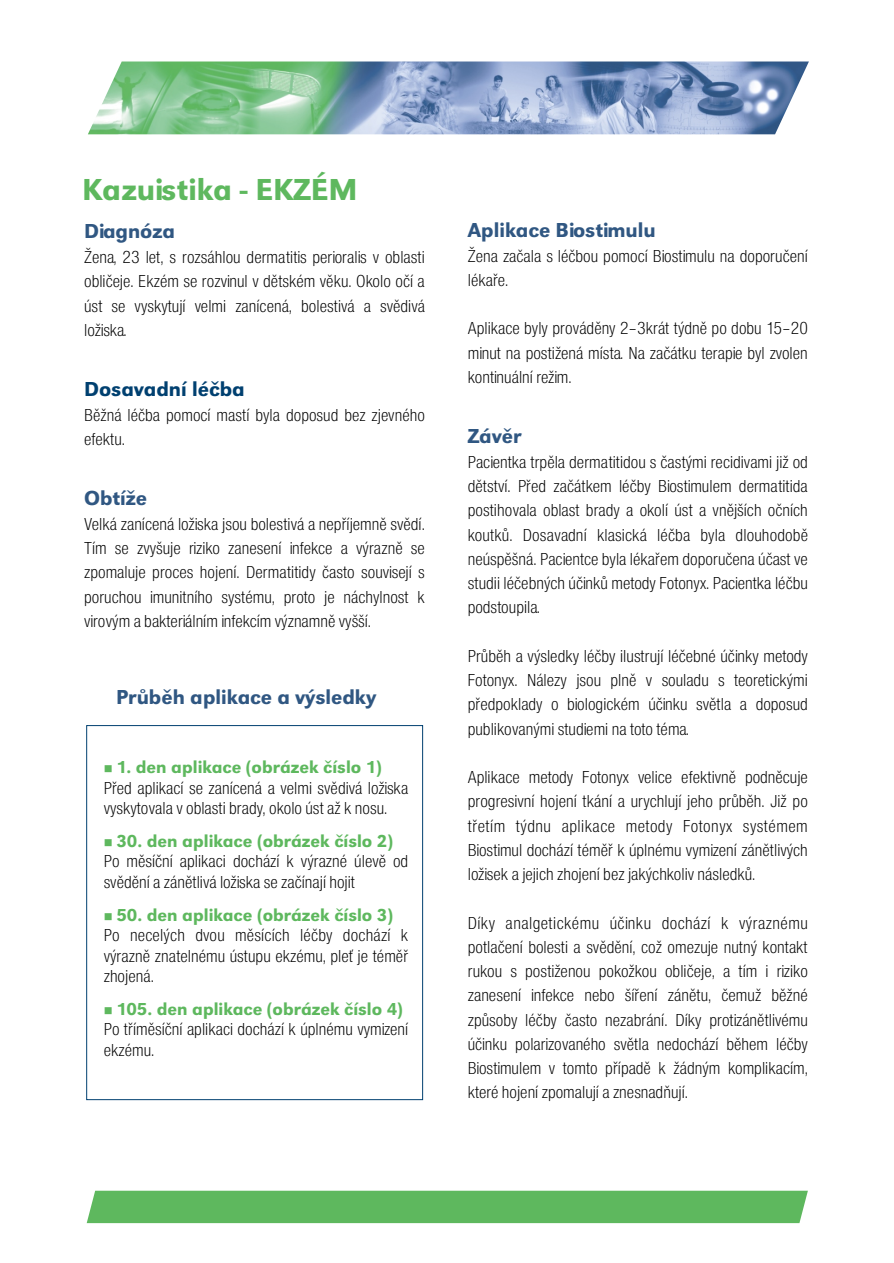
<style>
.page{position:relative;width:894px;height:1263px;background:#fff}
.page>*{position:absolute;margin:0;border:0;box-sizing:border-box;transform-origin:0 0}
.t1{font:500 31.5px "URW Grotesk TEE";color:#5eb85e}
.t2{font:500 21px "URW Grotesk TEE";color:#305782}
.t3{font:500 21px "URW Grotesk TEE";color:#004070}
.t4{font:18px/24.3px "Nimbus San DEE Ligh Cond";color:#000;text-align:justify}
.t5{font:500 18px "URW Grotesk TEE";color:#5eb85e}
</style>
<div class="page">
<div style="left:86px;top:725px;width:337px;height:375px;border:1px solid #004070"></div>
<div style="left:87px;top:1191px;width:721px;height:32px;background:#5eb85e"></div>
<img style="left:88px;top:62px;width:721px;height:72px">
<h1 class="t1" style="left:82px;top:176px;width:277px">Kazuistika - EKZÉM</h1>
<p class="t2" style="left:84px;top:222px;width:92px">Diagnóza</p>
<p class="t4" style="left:84px;top:246px;width:342px">Žena, 23 let, s rozsáhlou dermatitis perioralis v oblasti obličeje. Ekzém se rozvinul v dětském věku. Okolo očí a úst se vyskytují velmi zanícená, bolestivá a svědivá ložiska.</p>
<p class="t3" style="left:84px;top:380px;width:162px">Dosavadní léčba</p>
<p class="t4" style="left:84px;top:404px;width:342px">Běžná léčba pomocí mastí byla doposud bez zjevného efektu.</p>
<p class="t2" style="left:84px;top:489px;width:65px">Obtíže</p>
<p class="t4" style="left:84px;top:513px;width:342px">Velká zanícená ložiska jsou bolestivá a nepříjemně svědí.<br>Tím se zvyšuje riziko zanesení infekce a výrazně se zpomaluje proces hojení. Dermatitidy často souvisejí s poruchou imunitního systému, proto je náchylnost k virovým a bakteriálním infekcím významně vyšší.</p>
<p class="t2" style="left:116px;top:688px;width:262px">Průběh aplikace a výsledky</p>
<p class="t5" style="left:104px;top:760px;width:280px">■ 1. den aplikace (obrázek číslo 1)</p>
<p class="t4" style="left:104px;top:779px;width:306px;line-height:20.5px">Před aplikací se zanícená a velmi svědivá ložiska vyskytovala v oblasti brady, okolo úst až k nosu.</p>
<p class="t4" style="left:104px;top:853px;width:306px;line-height:20.5px">Po měsíční aplikaci dochází k výrazné úlevě od svědění a zánětlivá ložiska se začínají hojit</p>
<p class="t4" style="left:104px;top:926px;width:306px;line-height:20.5px">Po necelých dvou měsících léčby dochází k výrazně znatelnému ústupu ekzému, pleť je téměř zhojená.</p>
<p class="t4" style="left:104px;top:1021px;width:306px;line-height:20.5px">Po tříměsíční aplikaci dochází k úplnému vymizení ekzému.</p>
<p class="t5" style="left:104px;top:834px;width:291px">■ 30. den aplikace (obrázek číslo 2)</p>
<p class="t5" style="left:104px;top:907px;width:291px">■ 50. den aplikace (obrázek číslo 3)</p>
<p class="t5" style="left:104px;top:1001px;width:301px">■ 105. den aplikace (obrázek číslo 4)</p>
<p class="t2" style="left:468px;top:221px;width:189px">Aplikace Biostimulu</p>
<p class="t4" style="left:468px;top:245px;width:342px">Žena začala s léčbou pomocí Biostimulu na doporučení lékaře.</p>
<p class="t4" style="left:468px;top:318px;width:342px">Aplikace byly prováděny 2–3krát týdně po dobu 15–20 minut na postižená místa. Na začátku terapie byl zvolen kontinuální režim.</p>
<p class="t2" style="left:468px;top:427px;width:55px">Závěr</p>
<p class="t4" style="left:468px;top:451px;width:342px">Pacientka trpěla dermatitidou s častými recidivami již od dětství. Před začátkem léčby Biostimulem dermatitida postihovala oblast brady a okolí úst a vnějších očních koutků. Dosavadní klasická léčba byla dlouhodobě neúspěšná. Pacientce byla lékařem doporučena účast ve studii léčebných účinků metody Fotonyx. Pacientka léčbu podstoupila.</p>
<p class="t4" style="left:468px;top:645px;width:342px">Průběh a výsledky léčby ilustrují léčebné účinky metody Fotonyx. Nálezy jsou plně v souladu s teoretickými předpoklady o biologickém účinku světla a doposud publikovanými studiemi na toto téma.</p>
<p class="t4" style="left:468px;top:766px;width:342px">Aplikace metody Fotonyx velice efektivně podněcuje progresivní hojení tkání a urychlují jeho průběh. Již po třetím týdnu aplikace metody Fotonyx systémem Biostimul dochází téměř k úplnému vymizení zánětlivých ložisek a jejich zhojení bez jakýchkoliv následků.</p>
<p class="t4" style="left:468px;top:912px;width:342px">Díky analgetickému účinku dochází k výraznému potlačení bolesti a svědění, což omezuje nutný kontakt rukou s postiženou pokožkou obličeje, a tím i riziko zanesení infekce nebo šíření zánětu, čemuž běžné způsoby léčby často nezabrání. Díky protizánětlivému účinku polarizovaného světla nedochází během léčby Biostimulem v tomto případě k žádným komplikacím, které hojení zpomalují a znesnadňují.</p>
</div>
